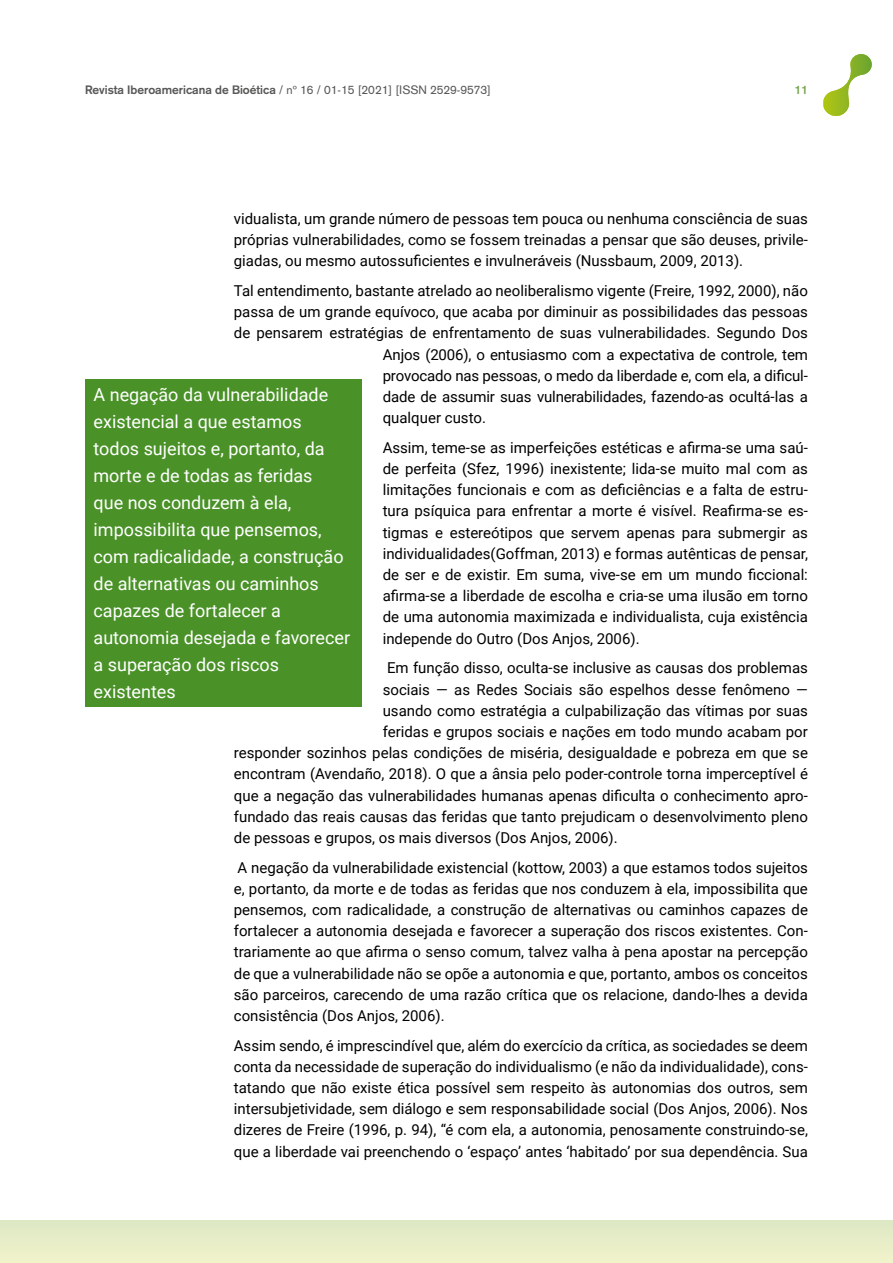
<style>
.page{position:relative;width:893px;height:1263px;background:#fff}
.page>*{position:absolute;margin:0;border:0;box-sizing:border-box;transform-origin:0 0}
.Texto_entresacado{font:18px/27px "Roboto";color:#fff}
.t1{font:15px/21.1px "Roboto";color:#000;text-align:justify}
.t2{font:12px "Akzidenz Grotesk";color:#575756}
.t3{font:700 12px "Akzidenz Grotesk";color:#74a54c}
.s1{font-weight:700}
</style>
<div class="page">
<div style="left:0;top:1220px;width:893px;height:43px;background:#e7edc8"></div>
<svg style="left:823px;top:54px;width:49px;height:62px"></svg>
<div style="left:85px;top:379px;width:276px;height:328px;background:#4a9228"></div>
<p class="t2" style="left:85px;top:83px;width:407px"><span class="s1">Revista Iberoamericana de Bioética</span> / nº 16 / 01-15 [2021] [ISSN 2529-9573]</p>
<p class="t3" style="left:795px;top:83px;width:15px">11</p>
<p class="t1" style="left:234px;top:207px;width:576px">vidualista, um grande número de pessoas tem pouca ou nenhuma consciência de suas próprias vulnerabilidades, como se fossem treinadas a pensar que são deuses, privile&shy;giadas, ou mesmo autossuficientes e invulneráveis (Nussbaum, 2009, 2013).</p>
<p class="t1" style="left:234px;top:279px;width:576px">Tal entendimento, bastante atrelado ao neoliberalismo vigente (Freire, 1992, 2000), não</p>
<p class="t1" style="left:234px;top:301px;width:576px">passa de um grande equívoco, que acaba por diminuir as possibilidades das pessoas</p>
<p class="t1" style="left:234px;top:322px;width:576px">de pensarem estratégias de enfrentamento de suas vulnerabilidades. Segundo Dos</p>
<p class="t1" style="left:383px;top:343px;width:427px">Anjos (2006), o entusiasmo com a expectativa de controle, tem</p>
<p class="t1" style="left:383px;top:364px;width:427px">provocado nas pessoas, o medo da liberdade e, com ela, a dificul-</p>
<p class="t1" style="left:383px;top:385px;width:427px">dade de assumir suas vulnerabilidades, fazendo-as ocultá-las a</p>
<p class="t1" style="left:383px;top:407px;width:105px">qualquer custo.</p>
<p class="t1" style="left:383px;top:436px;width:427px">Assim, teme-se as imperfeições estéticas e afirma-se uma saú&shy;de perfeita (Sfez, 1996) inexistente; lida-se muito mal com as limitações funcionais e com as deficiências e a falta de estru&shy;tura psíquica para enfrentar a morte é visível. Reafirma-se es&shy;tigmas e estereótipos que servem apenas para submergir as individualidades(Goffman, 2013) e formas autênticas de pensar, de ser e de existir. Em suma, vive-se em um mundo ficcional: afirma-se a liberdade de escolha e cria-se uma ilusão em torno de uma autonomia maximizada e individualista, cuja existência independe do Outro (Dos Anjos, 2006).</p>
<p class="t1" style="left:387px;top:657px;width:422px">Em função disso, oculta-se inclusive as causas dos problemas</p>
<p class="t1" style="left:383px;top:678px;width:427px">sociais — as Redes Sociais são espelhos desse fenômeno —</p>
<p class="t1" style="left:383px;top:699px;width:427px">usando como estratégia a culpabilização das vítimas por suas</p>
<p class="t1" style="left:383px;top:720px;width:427px">feridas e grupos sociais e nações em todo mundo acabam por</p>
<p class="t1" style="left:234px;top:742px;width:576px">responder sozinhos pelas condições de miséria, desigualdade e pobreza em que se</p>
<p class="t1" style="left:234px;top:763px;width:576px">encontram (Avendaño, 2018). O que a ânsia pelo poder-controle torna imperceptível é</p>
<p class="t1" style="left:234px;top:784px;width:576px">que a negação das vulnerabilidades humanas apenas dificulta o conhecimento apro-</p>
<p class="t1" style="left:234px;top:805px;width:576px">fundado das reais causas das feridas que tanto prejudicam o desenvolvimento pleno</p>
<p class="t1" style="left:234px;top:826px;width:385px">de pessoas e grupos, os mais diversos (Dos Anjos, 2006).</p>
<p class="t1" style="left:234px;top:856px;width:576px">A negação da vulnerabilidade existencial (kottow, 2003) a que estamos todos sujeitos e, portanto, da morte e de todas as feridas que nos conduzem à ela, impossibilita que pensemos, com radicalidade, a construção de alternativas ou caminhos capazes de fortalecer a autonomia desejada e favorecer a superação dos riscos existentes. Con&shy;trariamente ao que afirma o senso comum, talvez valha à pena apostar na percepção de que a vulnerabilidade não se opõe a autonomia e que, portanto, ambos os conceitos são parceiros, carecendo de uma razão crítica que os relacione, dando-lhes a devida consistência (Dos Anjos, 2006).</p>
<p class="t1" style="left:234px;top:1034px;width:576px">Assim sendo, é imprescindível que, além do exercício da crítica, as sociedades se deem conta da necessidade de superação do individualismo (e não da individualidade), cons&shy;tatando que não existe ética possível sem respeito às autonomias dos outros, sem intersubjetividade, sem diálogo e sem responsabilidade social (Dos Anjos, 2006). Nos dizeres de Freire (1996, p. 94), “é com ela, a autonomia, penosamente construindo-se, que a liberdade vai preenchendo o ‘espaço’ antes ‘habitado’ por sua dependência. Sua</p>
<p class="Texto_entresacado" style="left:94px;top:381px;width:258px">A negação da vulnerabilidade existencial a que estamos todos sujeitos e, portanto, da morte e de todas as feridas<br>que nos conduzem à ela, impossibilita que pensemos, com radicalidade, a construção de alternativas ou caminhos capazes de fortalecer a autonomia desejada e favorecer a superação dos riscos existentes</p>
</div>
